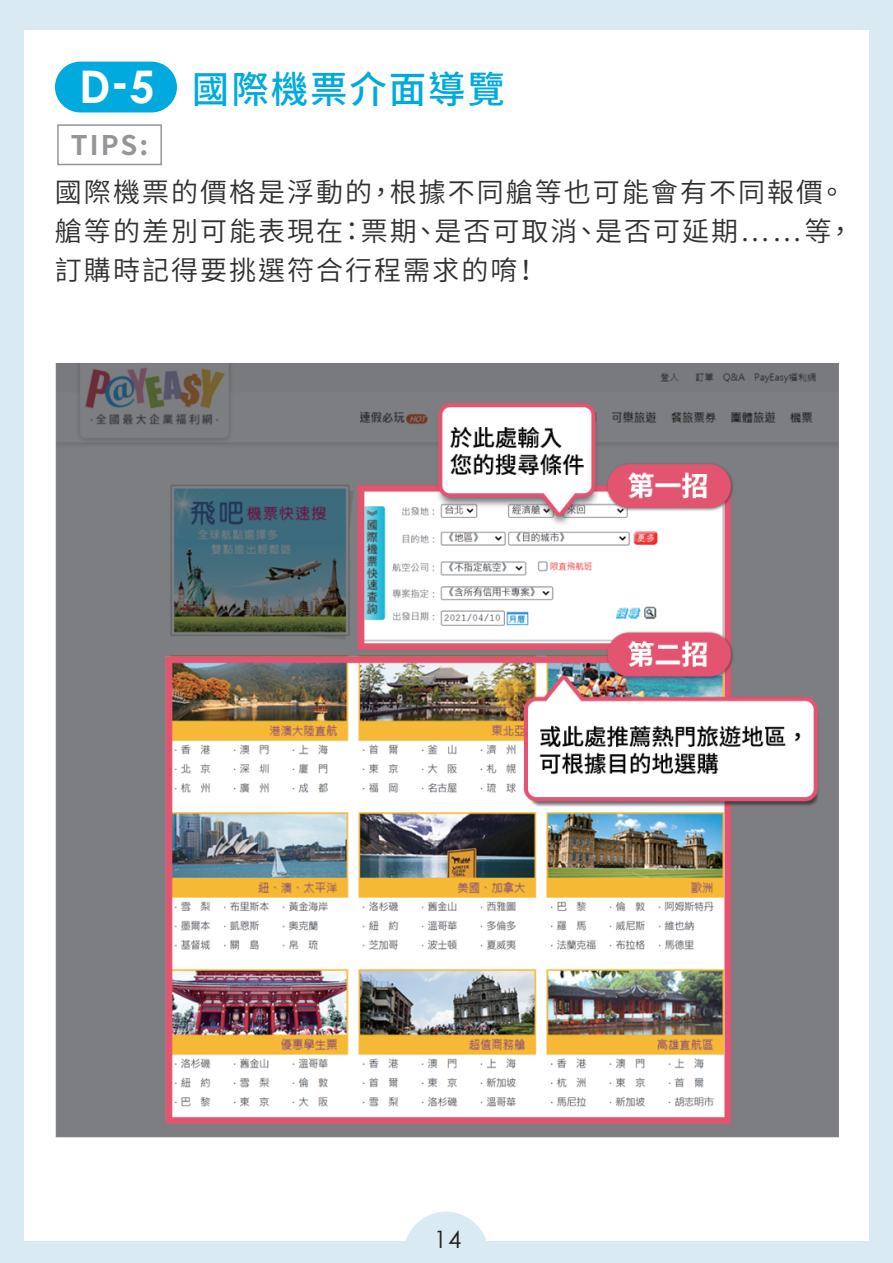
<style>
.page{position:relative;width:893px;height:1263px;background:#d9eaf2}
.page>*{position:absolute;margin:0;border:0;box-sizing:border-box;transform-origin:0 0}
.t1{font:500 37.5px "Noto Sans CJ Ktc";letter-spacing:.05em;color:#00aade}
.t2{font:600 27px/39px "Noto Sans CJ Ktc";letter-spacing:.075em;color:#312f30}
.t3{font:700 27px "Noto Sans CJ Ktc";color:#939598}
.t4{font:24px "Century Gothic";color:#231f20}
.s1{font-family:"Century Gothic";font-weight:700;font-size:45px;color:#fff}
</style>
<div class="page">
<div style="left:24px;top:30px;width:845px;height:1211px;background:#fff"></div>
<svg style="left:405px;top:1212px;width:81px;height:29px"></svg>
<div style="left:55px;top:62px;width:122px;height:50px;background:#00aade;border-radius:25px"></div>
<img style="left:55px;top:363px;width:784px;height:775px">
<div style="left:57px;top:124px;width:105px;height:41px;border:2px solid #939598"></div>
<h1 class="t1" style="left:79px;top:68px;width:428px"><span class="s1">D-5</span> 國際機票介面導覽</h1>
<p class="t3" style="left:71px;top:130px;width:79px">TIPS:</p>
<p class="t2" style="left:55px;top:174px;width:800px">國際機票的價格是浮動的，根據不同艙等也可能會有不同報價。艙等的差別可能表現在：票期、是否可取消、是否可延期……等，訂購時記得要挑選符合行程需求的唷！</p>
<p class="t4" style="left:434px;top:1222px;width:29px">14</p>
</div>
